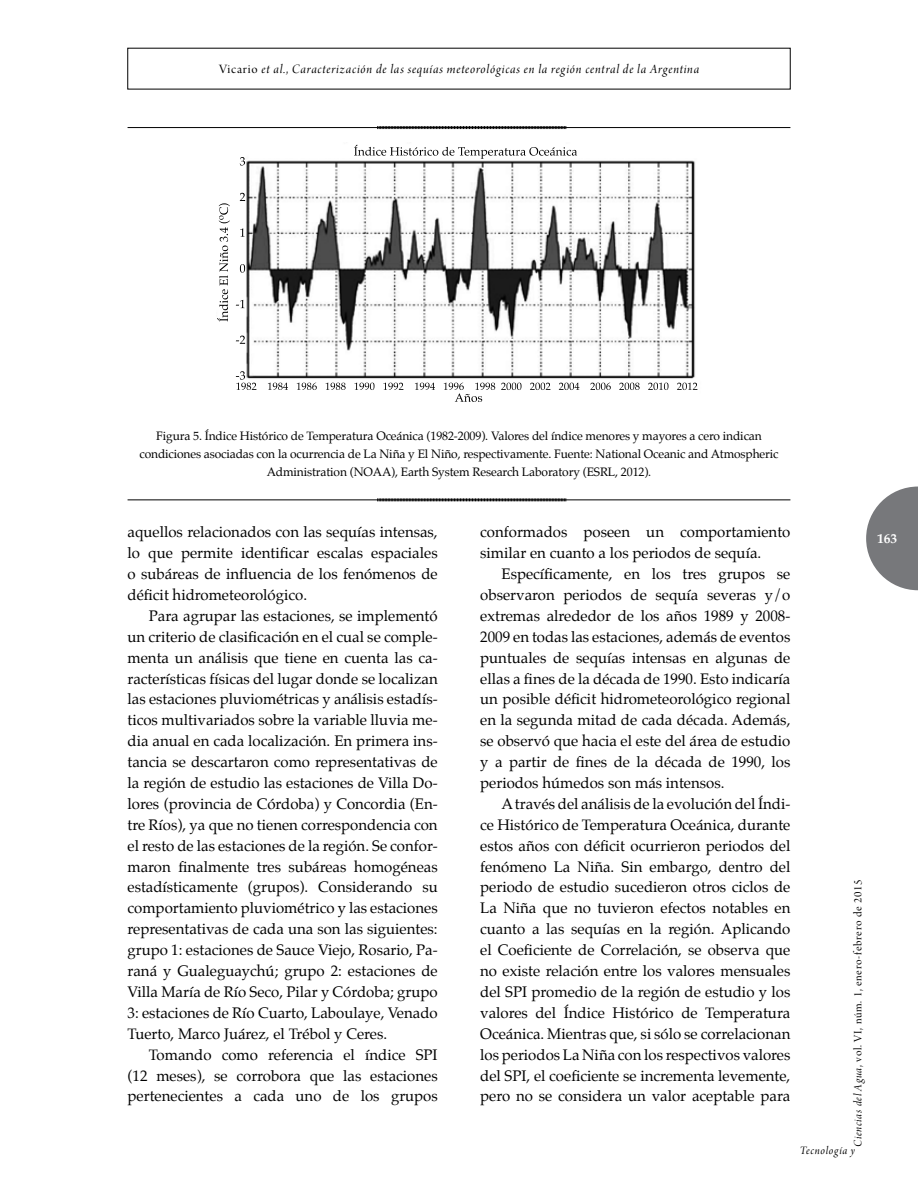
<style>
.page{position:relative;width:918px;height:1188px;background:#fff}
.page>*{position:absolute;margin:0;border:0;box-sizing:border-box;transform-origin:0 0}
.t1{font:15px/20.9px "Palatino";color:#000;text-align:justify}
.t2{font:13.5px "Arno Pro Italic Display";letter-spacing:.06em;color:#000}
.t3{font:700 13.5px "Palatino";color:#fff}
.t4{font:12px/18px "Palatino";letter-spacing:-.01em;color:#000;text-align:center}
.t5{font:12px "Arno Pro Display";letter-spacing:.055em;color:#000}
.t6{font:12px "Arno Pro Italic Display";letter-spacing:.06em;color:#000}
.s1{font-family:"Arno Pro Display"}
.s2{font-family:"Arno Pro Italic Display"}
</style>
<div class="page">
<svg style="left:866px;top:487px;width:52px;height:103px"></svg>
<img style="left:217px;top:144px;width:481px;height:258px">
<img style="left:355px;top:145px;width:183px;height:11px">
<img style="left:544px;top:147px;width:27px;height:9px">
<img style="left:455px;top:393px;width:27px;height:9px">
<img style="left:326px;top:383px;width:122px;height:7px">
<svg style="left:454px;top:383px;width:10px;height:7px"></svg>
<img style="left:475px;top:383px;width:188px;height:7px">
<svg style="left:688px;top:383px;width:9px;height:7px"></svg>
<img style="left:219px;top:203px;width:11px;height:34px">
<img style="left:240px;top:157px;width:5px;height:116px">
<hr style="left:128px;top:127px;width:662px;height:1px;background:#000">
<svg style="left:377px;top:126px;width:190px;height:3px"></svg>
<hr style="left:128px;top:500px;width:662px;height:1px;background:#000">
<svg style="left:377px;top:498px;width:190px;height:3px"></svg>
<p class="t2" style="left:219px;top:62px;width:482px"><span class="s1">Vicario</span> et al.<span class="s1">,</span> Caracterización de las sequías meteorológicas en la región central de la Argentina</p>
<p class="t4" style="left:140px;top:427px;width:640px">Figura 5. Índice Histórico de Temperatura Oceánica (1982-2009). Valores del índice menores y mayores a cero indican condiciones asociadas con la ocurrencia de La Niña y El Niño, respectivamente. Fuente: National Oceanic and Atmospheric<br>Administration (NOAA), Earth System Research Laboratory (ESRL, 2012).</p>
<p class="t1" style="left:128px;top:522px;width:312px">aquellos relacionados con las sequías intensas, lo que permite identificar escalas espaciales o subáreas de influencia de los fenómenos de déficit hidrometeorológico.</p>
<p class="t1" style="left:128px;top:605px;width:312px;text-indent:21px">Para agrupar las estaciones, se implementó un criterio de clasificación en el cual se comple&shy;menta un análisis que tiene en cuenta las ca&shy;racterísticas físicas del lugar donde se localizan las estaciones pluviométricas y análisis estadís&shy;ticos multivariados sobre la variable lluvia me&shy;dia anual en cada localización. En primera ins&shy;tancia se descartaron como representativas de la región de estudio las estaciones de Villa Do&shy;lores (provincia de Córdoba) y Concordia (En&shy;tre Ríos), ya que no tienen correspondencia con el resto de las estaciones de la región. Se confor&shy;maron finalmente tres subáreas homogéneas estadísticamente (grupos). Considerando su comportamiento pluviométrico y las estaciones representativas de cada una son las siguientes: grupo 1: estaciones de Sauce Viejo, Rosario, Pa&shy;raná y Gualeguaychú; grupo 2: estaciones de Villa María de Río Seco, Pilar y Córdoba; grupo 3: estaciones de Río Cuarto, Laboulaye, Venado Tuerto, Marco Juárez, el Trébol y Ceres.</p>
<p class="t1" style="left:128px;top:1044px;width:312px;text-indent:21px">Tomando como referencia el índice SPI (12 meses), se corrobora que las estaciones pertenecientes a cada uno de los grupos</p>
<p class="t1" style="left:480px;top:522px;width:312px">conformados poseen un comportamiento similar en cuanto a los periodos de sequía.</p>
<p class="t1" style="left:480px;top:563px;width:312px;text-indent:21px">Específicamente, en los tres grupos se observaron periodos de sequía severas y/o extremas alrededor de los años 1989 y 2008- 2009 en todas las estaciones, además de eventos puntuales de sequías intensas en algunas de ellas a fines de la década de 1990. Esto indicaría un posible déficit hidrometeorológico regional en la segunda mitad de cada década. Además, se observó que hacia el este del área de estudio y a partir de fines de la década de 1990, los periodos húmedos son más intensos.</p>
<p class="t1" style="left:480px;top:793px;width:312px;text-indent:21px">A través del análisis de la evolución del Índi&shy;ce Histórico de Temperatura Oceánica, durante estos años con déficit ocurrieron periodos del fenómeno La Niña. Sin embargo, dentro del periodo de estudio sucedieron otros ciclos de La Niña que no tuvieron efectos notables en cuanto a las sequías en la región. Aplicando el Coeficiente de Correlación, se observa que no existe relación entre los valores mensuales del SPI promedio de la región de estudio y los valores del Índice Histórico de Temperatura Oceánica. Mientras que, si sólo se correlacionan los periodos La Niña con los respectivos valores del SPI, el coeficiente se incrementa levemente, pero no se considera un valor aceptable para</p>
<p class="t5" style="left:851px;top:1147px;width:269px;rotate:-90deg"><span class="s2">Ciencias del Agua</span>, vol. VI, núm. 1, enero-febrero de 2015</p>
<p class="t6" style="left:800px;top:1144px;width:57px">Tecnología y</p>
<p class="t3" style="left:877px;top:526px;width:22px">163</p>
</div>
